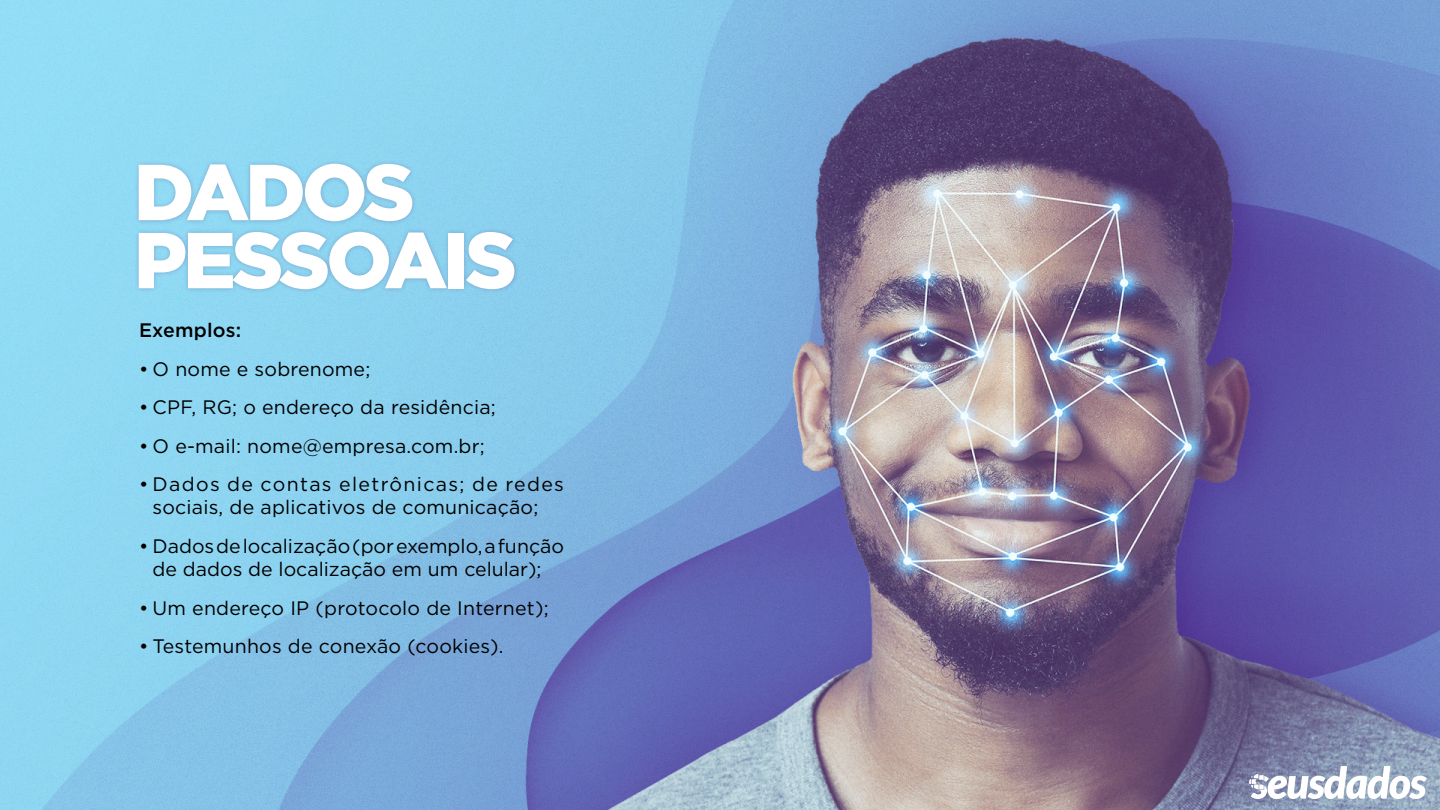
<style>
.page{position:relative;width:1440px;height:810px;background:#fff}
.page>*{position:absolute;margin:0;border:0;box-sizing:border-box;transform-origin:0 0}
.t1{font:900 79.12px/68.1px "Gotham";letter-spacing:-.05em;color:#fff}
.t2{font:19.5px/23.4px "Gotham";letter-spacing:.01em;color:#000}
.t3{font:500 19.5px "Gotham";letter-spacing:.01em;color:#000}
</style>
<div class="page">
<img style="left:0;top:0;width:1440px;height:810px">
<div style="left:134px;top:160px;width:386px;height:133px;background:#4b2160;opacity:.25"></div>
<img style="left:1250px;top:766px;width:177px;height:32px">
<h1 class="t1" style="left:134px;top:157px;width:385px">DADOS<br>PESSOAIS</h1>
<p class="t3" style="left:139px;top:318px;width:104px">Exemplos:</p>
<p class="t2" style="left:139px;top:357px;width:233px">• O nome e sobrenome;</p>
<p class="t2" style="left:139px;top:395px;width:358px">• CPF, RG; o endereço da residência;</p>
<p class="t2" style="left:139px;top:434px;width:347px">• O e-mail: nome@empresa.com.br;</p>
<p class="t2" style="left:153px;top:472px;width:413px;text-indent:-13px">• Dados de contas eletrônicas; de redes sociais, de aplicativos de comunicação;</p>
<p class="t2" style="left:139px;top:534px;width:426px;text-align:center">• Dados de localização (por exemplo, a função de dados de localização em um celular);</p>
<p class="t2" style="left:139px;top:596px;width:411px">• Um endereço IP (protocolo de Internet);</p>
<p class="t2" style="left:139px;top:634px;width:366px">• Testemunhos de conexão (cookies).</p>
</div>
